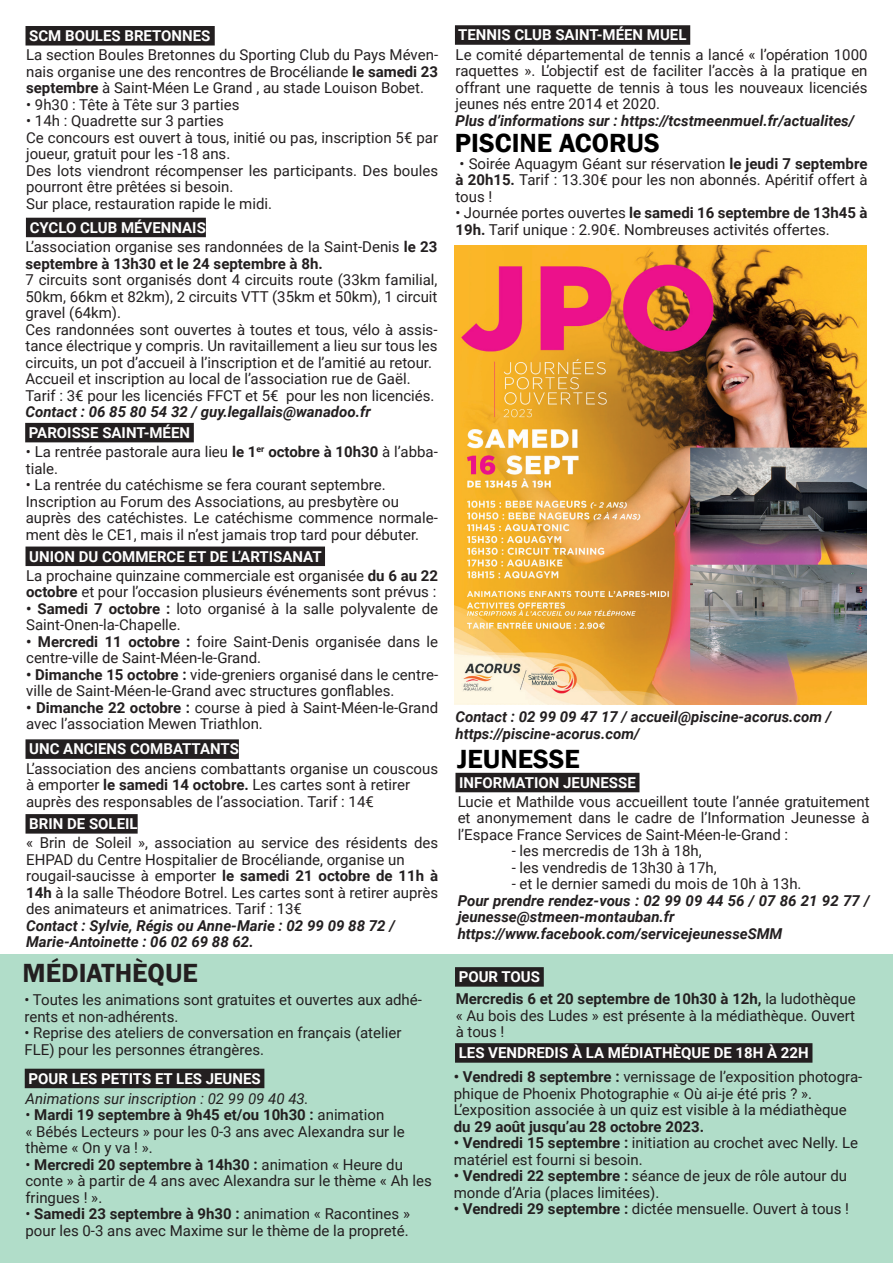
<style>
.page{position:relative;width:893px;height:1263px;background:#fff}
.page>*{position:absolute;margin:0;border:0;box-sizing:border-box;transform-origin:0 0}
.t1{font:600 27px "Franklin Gothic";color:#000}
.t2{font:600 27px "Franklin Gothic";color:#231f20}
.t3{font:15px/16.5px "Roboto";color:#231f20}
.t4{font:italic 700 15px/16.5px "Roboto";color:#231f20}
.t5{font:700 15px "Roboto";color:#fff}
.t6{font:700 15px "Roboto";color:#231f20}
.t7{font:italic 15px "Roboto";color:#231f20}
.s1{font-weight:700}
.s2{font-weight:700;color:#fff}
</style>
<div class="page">
<div style="left:0;top:955px;width:893px;height:308px;background:#b1ddc9"></div>
<div style="left:25px;top:1069px;width:239px;height:19px;background:#231f20"></div>
<div style="left:455px;top:1043px;width:357px;height:20px;background:#231f20"></div>
<div style="left:26px;top:739px;width:213px;height:20px;background:#231f20"></div>
<div style="left:26px;top:218px;width:180px;height:19px;background:#231f20"></div>
<div style="left:26px;top:26px;width:189px;height:20px;background:#231f20"></div>
<div style="left:26px;top:814px;width:112px;height:20px;background:#231f20"></div>
<div style="left:455px;top:967px;width:89px;height:20px;background:#231f20"></div>
<div style="left:25px;top:423px;width:169px;height:19px;background:#231f20"></div>
<div style="left:26px;top:546px;width:299px;height:20px;background:#231f20"></div>
<img style="left:455px;top:245px;width:412px;height:460px">
<div style="left:455px;top:773px;width:184px;height:19px;background:#231f20"></div>
<div style="left:455px;top:25px;width:235px;height:20px;background:#231f20"></div>
<p class="t5" style="left:29px;top:25px;width:183px">SCM BOULES BRETONNES</p>
<p class="t3" style="left:26px;top:46px;width:413px;text-align:justify">La section Boules Bretonnes du Sporting Club du Pays Méven&shy;nais organise une des rencontres de Brocéliande <span class="s1">le samedi 23 septembre</span> à Saint-Méen Le Grand , au stade Louison Bobet.</p>
<p class="t3" style="left:26px;top:96px;width:215px">• 9h30 : Tête à Tête sur 3 parties</p>
<p class="t3" style="left:26px;top:112px;width:413px">• 14h : Quadrette sur 3 parties<br>Ce concours est ouvert à tous, initié ou pas, inscription 5€ par joueur, gratuit pour les -18 ans.<br>Des lots viendront récompenser les participants. Des boules pourront être prêtées si besoin.<br>Sur place, restauration rapide le midi.</p>
<p class="t3" style="left:26px;top:217px;width:413px;line-height:19.4px"><span class="s2">CYCLO CLUB MÉVENNAIS<br></span>L’association organise ses randonnées de la Saint-Denis <span class="s1">le 23</span></p>
<p class="t6" style="left:26px;top:253px;width:299px">septembre à 13h30 et le 24 septembre à 8h.</p>
<p class="t3" style="left:26px;top:271px;width:413px">7 circuits sont organisés dont 4 circuits route (33km familial, 50km, 66km et 82km), 2 circuits VTT (35km et 50km), 1 circuit gravel (64km).<br>Ces randonnées sont ouvertes à toutes et tous, vélo à assis&shy;tance électrique y compris. Un ravitaillement a lieu sur tous les circuits, un pot d’accueil à l’inscription et de l’amitié au retour.<br>Accueil et inscription au local de l’association rue de Gaël.<br>Tarif : 3€ pour les licenciés FFCT et 5€ pour les non licenciés.</p>
<p class="t4" style="left:26px;top:403px;width:347px">Contact : 06 85 80 54 32 / guy.legallais@wanadoo.fr</p>
<p class="t5" style="left:458px;top:24px;width:230px">TENNIS CLUB SAINT-MÉEN MUEL</p>
<p class="t3" style="left:456px;top:45px;width:413px;text-align:justify">Le comité départemental de tennis a lancé « l’opération 1000 raquettes ». L’objectif est de faciliter l’accès à la pratique en offrant une raquette de tennis à tous les nouveaux licenciés jeunes nés entre 2014 et 2020.</p>
<p class="t4" style="left:456px;top:111px;width:400px">Plus d’informations sur : https://tcstmeenmuel.fr/actualites/</p>
<h1 class="t1" style="left:455px;top:127px;width:206px">PISCINE ACORUS</h1>
<p class="t3" style="left:455px;top:154px;width:413px;text-align:justify">• Soirée Aquagym Géant sur réservation <span class="s1">le jeudi 7 septembre à 20h15.</span> Tarif : 13.30€ pour les non abonnés. Apéritif offert à tous !</p>
<p class="t3" style="left:455px;top:204px;width:413px">• Journée portes ouvertes <span class="s1">le samedi 16 septembre de 13h45 à<br>19h.</span> Tarif unique : 2.90€. Nombreuses activités offertes.</p>
<p class="t5" style="left:29px;top:422px;width:163px">PAROISSE SAINT-MÉEN</p>
<p class="t3" style="left:26px;top:443px;width:413px">• La rentrée pastorale aura lieu <span class="s1">le 1</span><sup>er</sup> <span class="s1">octobre à 10h30</span> à l’abba&shy;tiale.</p>
<p class="t3" style="left:26px;top:476px;width:413px">• La rentrée du catéchisme se fera courant septembre.<br>Inscription au Forum des Associations, au presbytère ou auprès des catéchistes. Le catéchisme commence normale&shy;ment dès le CE1, mais il n’est jamais trop tard pour débuter.</p>
<p class="t3" style="left:26px;top:546px;width:413px;line-height:19.4px"><span class="s2">UNION DU COMMERCE ET DE L’ARTISANAT<br></span>La prochaine quinzaine commerciale est organisée <span class="s1">du 6 au 22</span></p>
<p class="t3" style="left:26px;top:583px;width:412px"><span class="s1">octobre</span> et pour l’occasion plusieurs événements sont prévus :</p>
<p class="t3" style="left:26px;top:600px;width:413px"><span class="s1">• Samedi 7 octobre :</span> loto organisé à la salle polyvalente de<br>Saint-Onen-la-Chapelle.</p>
<p class="t3" style="left:26px;top:633px;width:413px"><span class="s1">• Mercredi 11 octobre :</span> foire Saint-Denis organisée dans le centre-ville de Saint-Méen-le-Grand.</p>
<p class="t3" style="left:26px;top:666px;width:413px"><span class="s1">• Dimanche 15 octobre :</span> vide-greniers organisé dans le centre&shy;ville de Saint-Méen-le-Grand avec structures gonflables.</p>
<p class="t3" style="left:26px;top:699px;width:413px"><span class="s1">• Dimanche 22 octobre :</span> course à pied à Saint-Méen-le-Grand avec l’association Mewen Triathlon.</p>
<p class="t4" style="left:455px;top:708px;width:377px">Contact : 02 99 09 47 17 / accueil@piscine-acorus.com / https://piscine-acorus.com/</p>
<h1 class="t1" style="left:457px;top:742px;width:124px">JEUNESSE</h1>
<p class="t3" style="left:458px;top:792px;width:413px;text-align:justify">Lucie et Mathilde vous accueillent toute l’année gratuitement et anonymement dans le cadre de l’Information Jeunesse à l’Espace France Services de Saint-Méen-le-Grand :</p>
<p class="t3" style="left:512px;top:842px;width:192px">- les mercredis de 13h à 18h,</p>
<p class="t3" style="left:512px;top:858px;width:206px">- les vendredis de 13h30 à 17h,</p>
<p class="t3" style="left:512px;top:875px;width:291px">- et le dernier samedi du mois de 10h à 13h.</p>
<p class="t4" style="left:458px;top:891px;width:413px">Pour prendre rendez-vous : 02 99 09 44 56 / 07 86 21 92 77 / jeunesse@stmeen-montauban.fr https://www.facebook.com/servicejeunesseSMM</p>
<p class="t5" style="left:29px;top:738px;width:211px">UNC ANCIENS COMBATTANTS</p>
<p class="t3" style="left:26px;top:759px;width:413px">L’association des anciens combattants organise un couscous à emporter <span class="s1">le samedi 14 octobre.</span> Les cartes sont à retirer auprès des responsables de l’association. Tarif : 14€</p>
<p class="t5" style="left:459px;top:772px;width:178px">INFORMATION JEUNESSE</p>
<p class="t5" style="left:29px;top:813px;width:110px">BRIN DE SOLEIL</p>
<p class="t3" style="left:26px;top:834px;width:413px">« Brin de Soleil », association au service des résidents des EHPAD du Centre Hospitalier de Brocéliande, organise un rougail-saucisse à emporter <span class="s1">le samedi 21 octobre de 11h à 14h</span> à la salle Théodore Botrel. Les cartes sont à retirer auprès des animateurs et animatrices. Tarif : 13€</p>
<p class="t4" style="left:26px;top:917px;width:370px">Contact : Sylvie, Régis ou Anne-Marie : 02 99 09 88 72 /<br>Marie-Antoinette : 06 02 69 88 62.</p>
<h1 class="t2" style="left:23px;top:957px;width:177px">MÉDIATHÈQUE</h1>
<p class="t3" style="left:24px;top:991px;width:399px">• Toutes les animations sont gratuites et ouvertes aux adhé&shy;rents et non-adhérents.</p>
<p class="t3" style="left:24px;top:1024px;width:378px">• Reprise des ateliers de conversation en français (atelier<br>FLE) pour les personnes étrangères.</p>
<p class="t5" style="left:28px;top:1068px;width:234px">POUR LES PETITS ET LES JEUNES</p>
<p class="t7" style="left:25px;top:1088px;width:285px">Animations sur inscription : 02 99 09 40 43.</p>
<p class="t3" style="left:25px;top:1106px;width:381px">• <span class="s1">Mardi 19 septembre à 9h45 et/ou 10h30 :</span> animation<br>« Bébés Lecteurs » pour les 0-3 ans avec Alexandra sur le thème « On y va ! ».</p>
<p class="t3" style="left:25px;top:1155px;width:408px">• <span class="s1">Mercredi 20 septembre à 14h30 :</span> animation « Heure du conte » à partir de 4 ans avec Alexandra sur le thème « Ah les fringues ! ».</p>
<p class="t3" style="left:25px;top:1205px;width:386px">• <span class="s1">Samedi 23 septembre à 9h30 :</span> animation « Racontines » pour les 0-3 ans avec Maxime sur le thème de la propreté.</p>
<p class="t5" style="left:459px;top:966px;width:83px">POUR TOUS</p>
<p class="t3" style="left:456px;top:990px;width:401px;text-align:justify"><span class="s1">Mercredis 6 et 20 septembre de 10h30 à 12h,</span> la ludothèque « Au bois des Ludes » est présente à la médiathèque. Ouvert à tous !</p>
<p class="t5" style="left:459px;top:1042px;width:352px">LES VENDREDIS À LA MÉDIATHÈQUE DE 18H À 22H</p>
<p class="t3" style="left:454px;top:1068px;width:410px"><span class="s1">• Vendredi 8 septembre :</span> vernissage de l’exposition photogra&shy;phique de Phoenix Photographie « Où ai-je été pris ? ».<br>L’exposition associée à un quiz est visible à la médiathèque</p>
<p class="t6" style="left:454px;top:1116px;width:252px">du 29 août jusqu’au 28 octobre 2023.</p>
<p class="t3" style="left:454px;top:1134px;width:406px"><span class="s1">• Vendredi 15 septembre :</span> initiation au crochet avec Nelly. Le matériel est fourni si besoin.</p>
<p class="t3" style="left:454px;top:1167px;width:395px"><span class="s1">• Vendredi 22 septembre :</span> séance de jeux de rôle autour du monde d’Aria (places limitées).</p>
<p class="t3" style="left:454px;top:1200px;width:397px"><span class="s1">• Vendredi 29 septembre :</span> dictée mensuelle. Ouvert à tous !</p>
</div>
